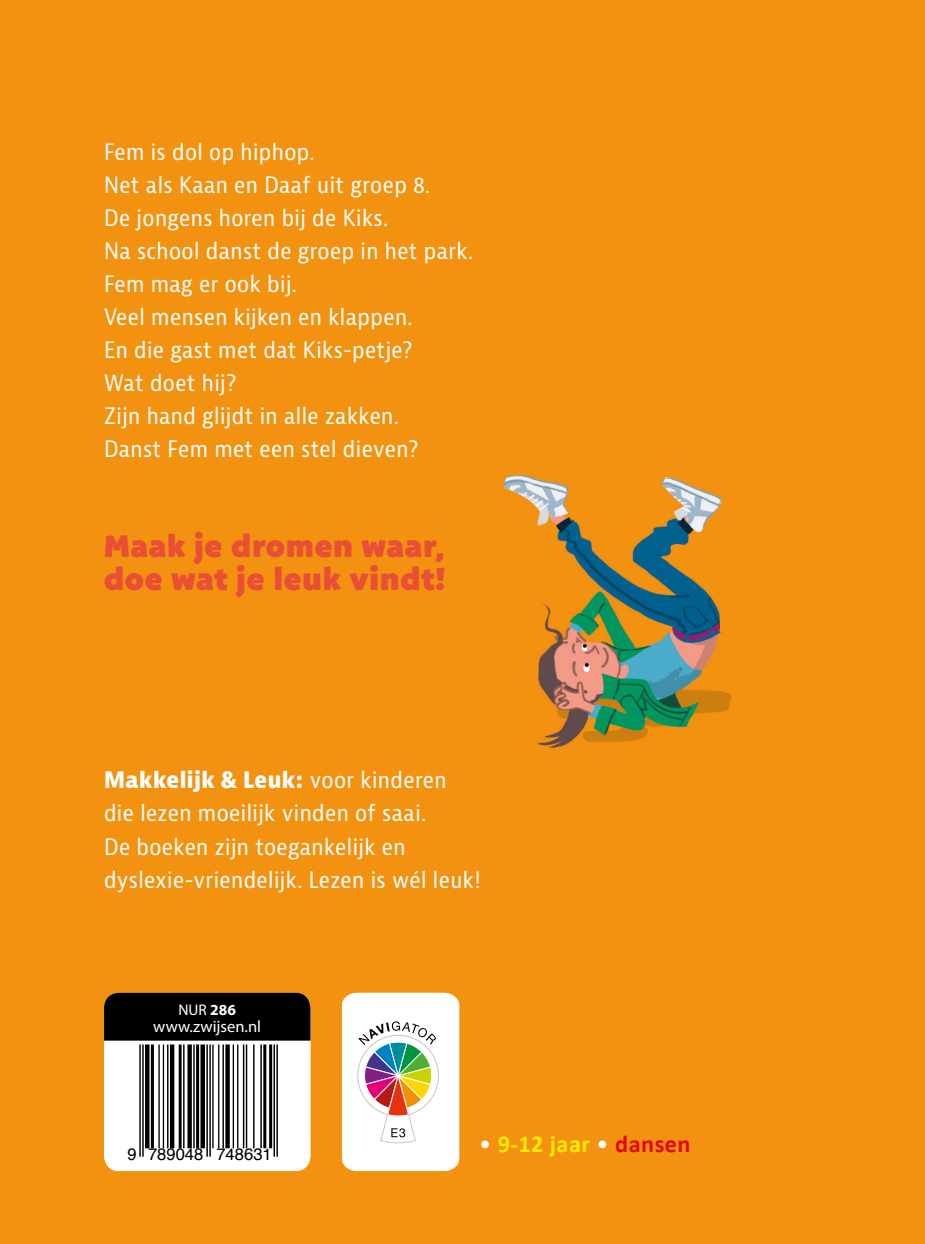
<style>
.page{position:relative;width:925px;height:1244px;background:#f39210}
.page>*{position:absolute;margin:0;border:0;box-sizing:border-box;transform-origin:0 0}
.t1{font:30.82px/33.1px "Bango Pro";letter-spacing:.02em;color:#e94f35}
.t2{font:700 24.3px "Calibri";letter-spacing:.02em;color:#ffed00}
.t3{font:condensed 22.05px/33.1px "Bernina Sans";letter-spacing:.02em;color:#fff}
.t4{font:16.65px "Helvetica";color:#000}
.t5{font:16.65px "Myriad Pro";color:#fff}
.t6{font:15.53px "Myriad Pro";color:#fff}
.s1{font-weight:700}
.s2{font-weight:400;color:#fff}
.s3{color:#e30613}
</style>
<div class="page">
<div style="left:104px;top:993px;width:206px;height:178px;background:#fff;border-radius:15px"></div>
<hr style="left:276px;top:1044px;width:2px;height:112px;background:#000">
<hr style="left:273px;top:1044px;width:2px;height:112px;background:#000">
<hr style="left:269px;top:1044px;width:3px;height:104px;background:#000">
<hr style="left:263px;top:1044px;width:3px;height:104px;background:#000">
<hr style="left:260px;top:1044px;width:2px;height:104px;background:#000">
<hr style="left:253px;top:1044px;width:2px;height:104px;background:#000">
<hr style="left:246px;top:1044px;width:1px;height:104px;background:#000">
<hr style="left:243px;top:1044px;width:1px;height:104px;background:#000">
<hr style="left:237px;top:1044px;width:1px;height:104px;background:#000">
<hr style="left:233px;top:1044px;width:1px;height:104px;background:#000">
<div style="left:225px;top:1044px;width:5px;height:104px;background:#000"></div>
<hr style="left:222px;top:1044px;width:2px;height:104px;background:#000">
<hr style="left:218px;top:1044px;width:1px;height:104px;background:#000">
<hr style="left:212px;top:1044px;width:2px;height:104px;background:#000">
<hr style="left:209px;top:1044px;width:2px;height:112px;background:#000">
<hr style="left:206px;top:1044px;width:2px;height:112px;background:#000">
<div style="left:200px;top:1044px;width:5px;height:104px;background:#000"></div>
<hr style="left:196px;top:1044px;width:3px;height:104px;background:#000">
<hr style="left:193px;top:1044px;width:2px;height:104px;background:#000">
<div style="left:187px;top:1044px;width:5px;height:104px;background:#000"></div>
<hr style="left:183px;top:1044px;width:2px;height:104px;background:#000">
<hr style="left:179px;top:1044px;width:3px;height:104px;background:#000">
<hr style="left:170px;top:1044px;width:4px;height:104px;background:#000">
<hr style="left:167px;top:1044px;width:1px;height:104px;background:#000">
<hr style="left:163px;top:1044px;width:1px;height:104px;background:#000">
<hr style="left:158px;top:1044px;width:2px;height:104px;background:#000">
<hr style="left:151px;top:1044px;width:3px;height:104px;background:#000">
<div style="left:145px;top:1044px;width:5px;height:104px;background:#000"></div>
<hr style="left:142px;top:1044px;width:2px;height:112px;background:#000">
<hr style="left:139px;top:1044px;width:2px;height:112px;background:#000">
<div style="left:104px;top:993px;width:206px;height:47px;background:#000"></div>
<svg style="left:342px;top:993px;width:117px;height:178px"></svg>
<p class="t3" style="left:104px;top:136px;width:371px">Fem is dol op hiphop.<br>Net als Kaan en Daaf uit groep 8.<br>De jongens horen bij de Kiks.<br>Na school danst de groep in het park.<br>Fem mag er ook bij.<br>Veel mensen kijken en klappen.<br>En die gast met dat Kiks-petje?<br>Wat doet hij?<br>Zijn hand glijdt in alle zakken.<br>Danst Fem met een stel dieven?</p>
<p class="t1" style="left:104px;top:530px;width:343px">Maak je dromen waar, doe wat je leuk vindt!</p>
<p class="t3" style="left:104px;top:764px;width:378px"><span class="s1">Makkelijk &amp; Leuk:</span> voor kinderen die lezen moeilijk vinden of saai.<br>De boeken zijn toegankelijk en dyslexie-vriendelijk. Lezen is wél leuk!</p>
<p class="t6" style="left:178px;top:1000px;width:59px">NUR <span class="s1">286</span></p>
<p class="t5" style="left:153px;top:1015px;width:109px">www.zwijsen.nl</p>
<p class="t4" style="left:127px;top:1141px;width:146px">9 789048 748631</p>
<p class="t4" style="left:234px;top:1141px;width:38px">4893</p>
<p class="t2" style="left:479px;top:1127px;width:213px"><span class="s2">•</span> 9-12 jaar <span class="s2">•</span> <span class="s3">dansen</span></p>
</div>
